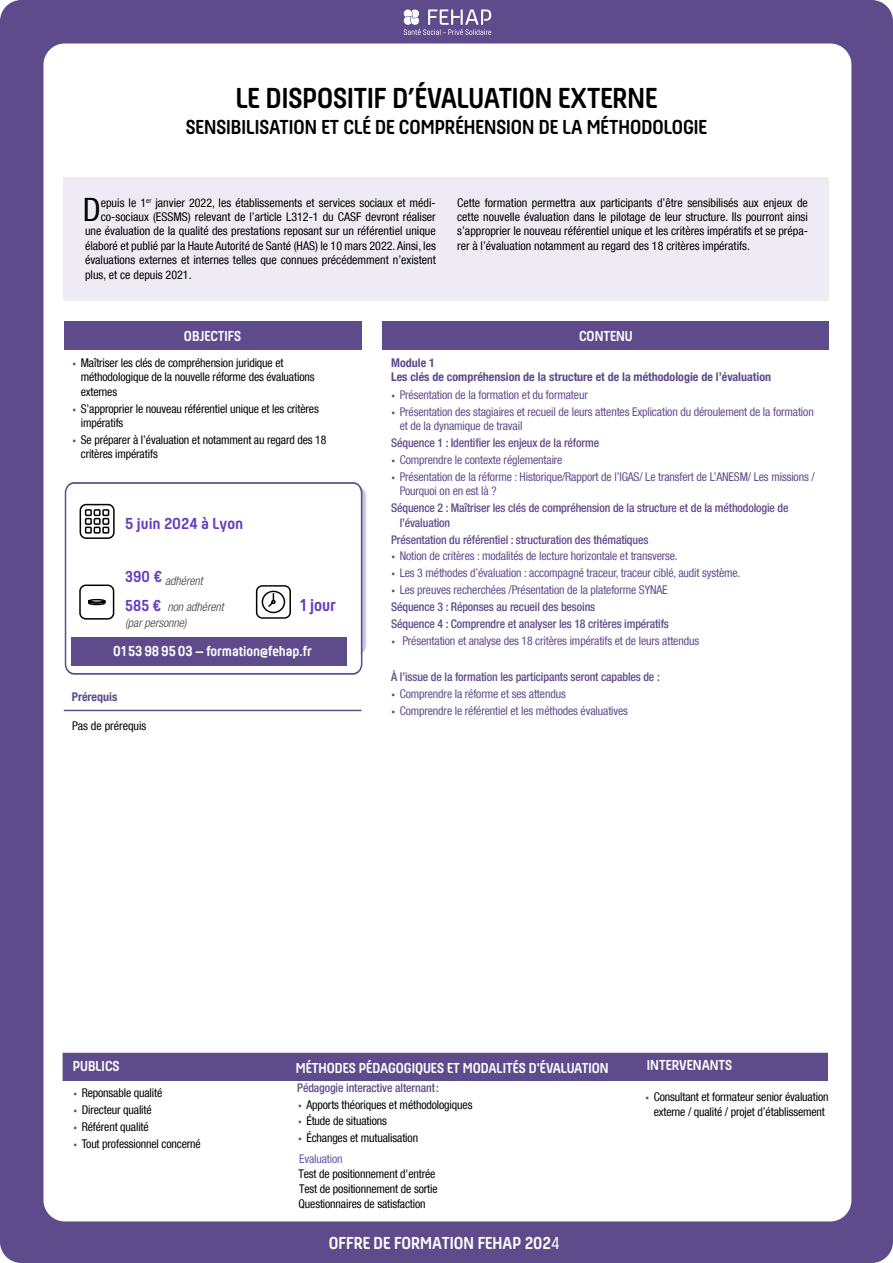
<style>
.page{position:relative;width:893px;height:1263px;background:#5e4b8b}
.page>*{position:absolute;margin:0;border:0;box-sizing:border-box;transform-origin:0 0}
.Chapeau{font:condensed 32.1px "Helvetica Neue LT Com";color:#000}
.T1A{font:700 30px "Hansom FY";color:#000}
.T1B{font:700 21px "Hansom FY";color:#000}
.t1{font:700 18px "Hansom FY";color:#fff}
.phat{font:700 18px "Hansom FY";color:#6340bf}
.t2{font:700 16.5px "Hansom FY";color:#6340bf;scale:1.05 1}
.T2_blanc{font:700 15px "Hansom FY";color:#fff}
.Corps_Standard{font:condensed 12px/14.4px "Helvetica Neue LT Com";letter-spacing:-.01em;color:#000}
.t3{font:condensed 12px/14.4px "Helvetica Neue LT Com";letter-spacing:-.01em;color:#5e4b8b}
.T_liste_DRT{font:500 condensed 12px/14.4px "Helvetica Neue LT Com";letter-spacing:-.01em;color:#5e4b8b}
.Chapeau-2{font:condensed 12px "Helvetica Neue LT Com";color:#000}
.Intertitre_Contenu{font:700 condensed 12px/14.4px "Helvetica Neue LT Com";color:#5e4b8b}
.t4{font:italic 300 condensed 12px/16px "Helvetica Neue LT Com";color:#3c3c3b}
.t5{font:condensed 12px "Helvetica Neue LT Com";letter-spacing:-.01em;color:#6556ab}
.s1{font-family:"Acumin Variable Concept";font-stretch:normal;color:#5e4b8b}
.s2{font-family:"Hansom FY";font-weight:700;font-style:normal;font-stretch:normal;font-size:16.5px;color:#603fc0}
.s3{font-family:"Acumin Variable Concept";font-stretch:normal}
.s4{font-weight:400}
</style>
<div class="page">
<div style="left:43px;top:43px;width:808px;height:1178px;background:#fff;border-radius:21px"></div>
<svg style="left:404px;top:9px;width:87px;height:26px"></svg>
<div style="left:64px;top:177px;width:765px;height:123px;background:#eeebf4"></div>
<div style="left:63px;top:1053px;width:765px;height:28px;background:#5e4b8b"></div>
<div style="left:383px;top:321px;width:446px;height:29px;background:#5e4b8b"></div>
<div style="left:64px;top:321px;width:297px;height:29px;background:#5e4b8b"></div>
<hr style="left:64px;top:710px;width:297px;height:1px;background:#5e4b8b">
<svg style="left:64px;top:482px;width:299px;height:193px"></svg>
<p class="T1A" style="left:236px;top:80px;width:423px">LE DISPOSITIF D’ÉVALUATION EXTERNE</p>
<p class="T1B" style="left:186px;top:115px;width:523px">SENSIBILISATION ET CLÉ DE COMPRÉHENSION DE LA MÉTHODOLOGIE</p>
<p class="Chapeau" style="left:83px;top:191px;width:19px">D</p>
<p class="Chapeau-2" style="left:101px;top:195px;width:337px">epuis le 1<sup>er</sup> janvier 2022, les établissements et services sociaux et médi-</p>
<p class="Chapeau-2" style="left:101px;top:210px;width:337px">co-sociaux (ESSMS) relevant de l’article L312-1 du CASF devront réaliser</p>
<p class="Chapeau-2" style="left:85px;top:224px;width:352px">une évaluation de la qualité des prestations reposant sur un référentiel unique</p>
<p class="Chapeau-2" style="left:85px;top:239px;width:352px">élaboré et publié par la Haute Autorité de Santé (HAS) le 10 mars 2022. Ainsi, les</p>
<p class="Chapeau-2" style="left:85px;top:253px;width:352px">évaluations externes et internes telles que connues précédemment n’existent</p>
<p class="Chapeau-2" style="left:85px;top:267px;width:108px">plus, et ce depuis 2021.</p>
<p class="Corps_Standard" style="left:457px;top:195px;width:352px;text-align:justify">Cette formation permettra aux participants d’être sensibilisés aux enjeux de cette nouvelle évaluation dans le pilotage de leur structure. Ils pourront ainsi s’approprier le nouveau référentiel unique et les critères impératifs et se prépa&shy;rer à l’évaluation notamment au regard des 18 critères impératifs.</p>
<p class="T2_blanc" style="left:184px;top:328px;width:59px">OBJECTIFS</p>
<p class="Corps_Standard" style="left:81px;top:355px;width:235px;text-indent:-9px"><span class="s1">•</span> Maîtriser les clés de compréhension juridique et méthodologique de la nouvelle réforme des évaluations externes</p>
<p class="Corps_Standard" style="left:81px;top:401px;width:240px;text-indent:-9px"><span class="s1">•</span> S’approprier le nouveau référentiel unique et les critères impératifs</p>
<p class="Corps_Standard" style="left:81px;top:432px;width:247px;text-indent:-9px"><span class="s1">•</span> Se préparer à l’évaluation et notamment au regard des 18 critères impératifs</p>
<h3 class="t2" style="left:125px;top:514px;width:114px">5 juin 2024 à Lyon</h3>
<p class="t4" style="left:125px;top:572px;width:79px"><sup>390</sup> <sup>€</sup> adhérent</p>
<p class="t4" style="left:125px;top:599px;width:100px"><span class="s2">585 €</span> non adhérent (par personne)</p>
<p class="phat" style="left:300px;top:595px;width:37px">1 jour</p>
<p class="T2_blanc" style="left:113px;top:643px;width:200px">01 53 98 95 03 – formation@fehap.fr</p>
<p class="Intertitre_Contenu" style="left:72px;top:690px;width:47px">Prérequis</p>
<p class="Corps_Standard" style="left:72px;top:718px;width:76px">Pas de prérequis</p>
<p class="T2_blanc" style="left:579px;top:328px;width:55px">CONTENU</p>
<p class="Intertitre_Contenu" style="left:391px;top:355px;width:381px">Module 1<br>Les clés de compréhension de la structure et de la méthodologie de l’évaluation</p>
<p class="t3" style="left:391px;top:387px;width:198px"><span class="s3">•</span> Présentation de la formation et du formateur</p>
<p class="t3" style="left:400px;top:404px;width:416px;text-indent:-9px"><span class="s3">•</span> Présentation des stagiaires et recueil de leurs attentes Explication du déroulement de la formation et de la dynamique de travail</p>
<p class="T_liste_DRT" style="left:391px;top:435px;width:209px">Séquence 1 : Identifier les enjeux de la réforme</p>
<p class="t3" style="left:391px;top:452px;width:173px"><span class="s3">•</span> Comprendre le contexte réglementaire</p>
<p class="t3" style="left:400px;top:469px;width:416px;text-indent:-9px"><span class="s3">•</span> Présentation de la réforme : Historique/Rapport de l’IGAS/ Le transfert de L’ANESM/ Les missions /<br>Pourquoi on en est là ?</p>
<p class="T_liste_DRT" style="left:400px;top:501px;width:390px;text-indent:-9px">Séquence 2 : Maîtriser les clés de compréhension de la structure et de la méthodologie de l’évaluation</p>
<p class="T_liste_DRT" style="left:391px;top:532px;width:259px">Présentation du référentiel : structuration des thématiques</p>
<p class="t3" style="left:391px;top:549px;width:288px"><span class="s3">•</span> Notion de critères : modalités de lecture horizontale et transverse.</p>
<p class="t3" style="left:391px;top:566px;width:351px"><span class="s3">•</span> Les 3 méthodes d’évaluation : accompagné traceur, traceur ciblé, audit système.</p>
<p class="t3" style="left:391px;top:583px;width:278px"><span class="s3">•</span> Les preuves recherchées /Présentation de la plateforme SYNAE</p>
<p class="T_liste_DRT" style="left:391px;top:600px;width:206px">Séquence 3 : Réponses au recueil des besoins</p>
<p class="T_liste_DRT" style="left:391px;top:617px;width:279px">Séquence 4 : Comprendre et analyser les 18 critères impératifs</p>
<p class="t3" style="left:391px;top:634px;width:309px"><span class="s3">•</span> Présentation et analyse des 18 critères impératifs et de leurs attendus</p>
<p class="T_liste_DRT" style="left:391px;top:669px;width:270px">À l’issue de la formation les participants seront capables de :</p>
<p class="t3" style="left:391px;top:686px;width:176px"><span class="s3">•</span> Comprendre la réforme et ses attendus</p>
<p class="t3" style="left:391px;top:703px;width:238px"><span class="s3">•</span> Comprendre le référentiel et les méthodes évaluatives</p>
<p class="T2_blanc" style="left:73px;top:1057px;width:48px">PUBLICS</p>
<p class="T2_blanc" style="left:296px;top:1059px;width:314px">MÉTHODES PÉDAGOGIQUES ET MODALITÉS D'ÉVALUATION</p>
<p class="T2_blanc" style="left:647px;top:1056px;width:87px">INTERVENANTS</p>
<p class="Corps_Standard" style="left:73px;top:1085px;width:91px"><span class="s1">•</span> Reponsable qualité</p>
<p class="Corps_Standard" style="left:73px;top:1102px;width:80px"><span class="s1">•</span> Directeur qualité</p>
<p class="Corps_Standard" style="left:73px;top:1119px;width:77px"><span class="s1">•</span> Référent qualité</p>
<p class="Corps_Standard" style="left:73px;top:1136px;width:129px"><span class="s1">•</span> Tout professionnel concerné</p>
<p class="T_liste_DRT" style="left:297px;top:1080px;width:143px">Pédagogie interactive alternant:</p>
<p class="Corps_Standard" style="left:298px;top:1097px;width:176px"><span class="s1">•</span> Apports théoriques et méthodologiques</p>
<p class="Corps_Standard" style="left:298px;top:1114px;width:91px"><span class="s1">•</span> Étude de situations</p>
<p class="Corps_Standard" style="left:298px;top:1131px;width:122px"><span class="s1">•</span> Échanges et mutualisation</p>
<p class="Corps_Standard" style="left:645px;top:1090px;width:185px;text-align:center"><span class="s1">•</span> Consultant et formateur senior évaluation externe / qualité / projet d’établissement</p>
<p class="t5" style="left:299px;top:1152px;width:45px">Evaluation</p>
<p class="Corps_Standard" style="left:298px;top:1166px;width:141px">Test de positionnement d'entrée<br>Test de positionnement de sortie<br>Questionnaires de satisfaction</p>
<h3 class="t1" style="left:329px;top:1232px;width:232px">OFFRE DE FORMATION FEHAP 202<span class="s4">4</span></h3>
</div>
